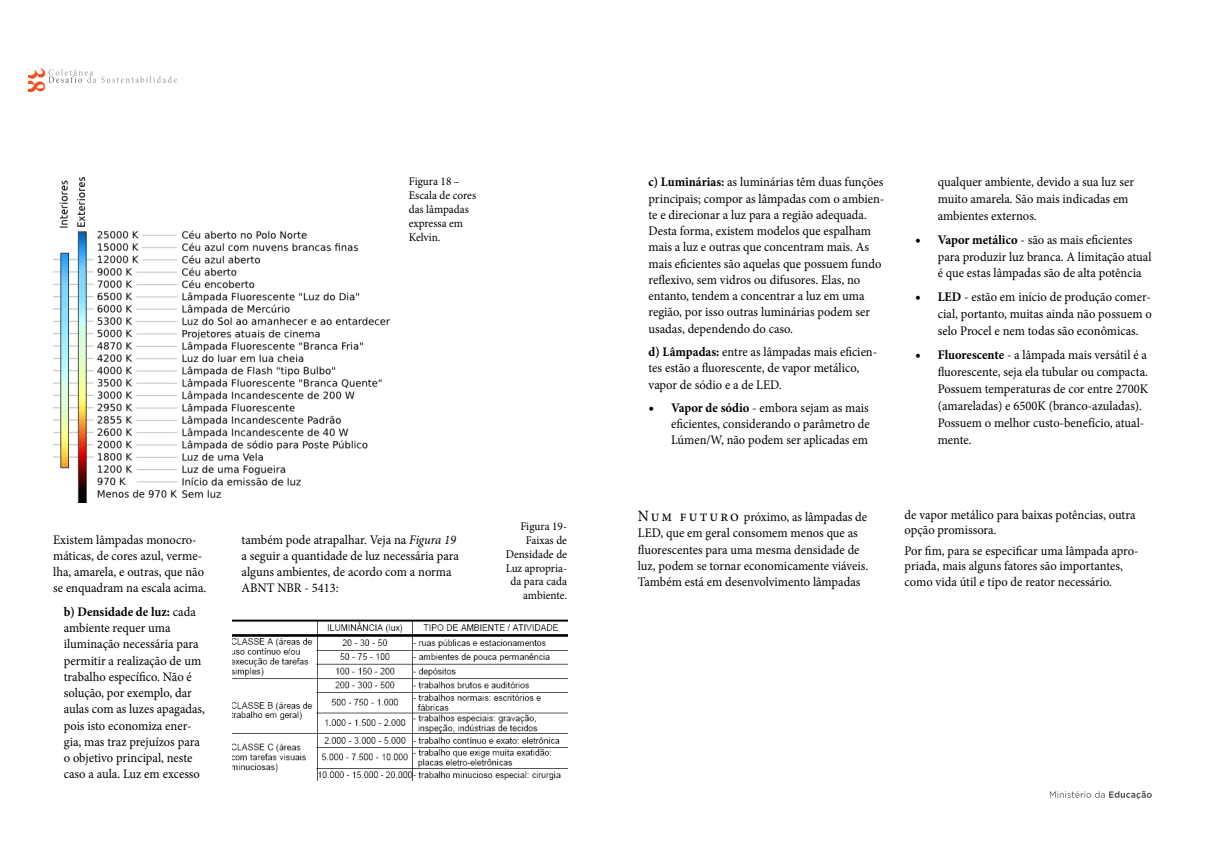
<style>
.page{position:relative;width:1205px;height:851px;background:#fff}
.page>*{position:absolute;margin:0;border:0;box-sizing:border-box;transform-origin:0 0}
.t1{font:700 condensed 31.62px "Minion Pro";color:#f04e23;scale:.87 1}
.t2{font:13.12px/16.2px "Minion Pro";color:#000;scale:.95 1}
.t3{font:11.75px/13.8px "Minion Pro";color:#000;scale:.95 1}
.s1{font-weight:700}
.s2{font-style:italic}
.s3{font-size:15px}
.s4{font-size:15.75px}
</style>
<div class="page">
<svg style="left:1050px;top:791px;width:102px;height:8px"></svg>
<svg style="left:48px;top:69px;width:129px;height:14px"></svg>
<img style="left:53px;top:177px;width:336px;height:326px">
<img style="left:232px;top:619px;width:335px;height:161px">
<h1 class="t1" style="left:57px;top:67px;width:31px;rotate:90deg">38</h1>
<p class="t3" style="left:409px;top:175px;width:72px">Figura 18 –<br>Escala de cores das lâmpadas expressa em<br>Kelvin.</p>
<p class="t2" style="left:53px;top:531px;width:163px">Existem lâmpadas monocro&shy;máticas, de cores azul, verme&shy;lha, amarela, e outras, que não se enquadram na escala acima.</p>
<p class="t2" style="left:64px;top:603px;width:150px"><span class="s1">b) Densidade de luz:</span> cada ambiente requer uma iluminação necessária para permitir a realização de um trabalho específico. Não é solução, por exemplo, dar aulas com as luzes apagadas, pois isto economiza ener&shy;gia, mas traz prejuízos para o objetivo principal, neste caso a aula. Luz em excesso</p>
<p class="t2" style="left:242px;top:531px;width:230px">também pode atrapalhar. Veja na <span class="s2">Figura 19 </span>a seguir a quantidade de luz necessária para alguns ambientes, de acordo com a norma ABNT NBR - 5413:</p>
<p class="t3" style="left:506px;top:519px;width:66px;text-align:right">Figura 19-<br>Faixas de<br>Densidade de<br>Luz apropria&shy;da para cada ambiente.</p>
<p class="t2" style="left:648px;top:174px;width:250px"><span class="s1">c) Luminárias:</span> as luminárias têm duas funções principais; compor as lâmpadas com o ambien&shy;te e direcionar a luz para a região adequada.<br>Desta forma, existem modelos que espalham mais a luz e outras que concentram mais. As mais eficientes são aquelas que possuem fundo reflexivo, sem vidros ou difusores. Elas, no entanto, tendem a concentrar a luz em uma região, por isso outras luminárias podem ser usadas, dependendo do caso.</p>
<p class="t2" style="left:648px;top:344px;width:242px"><span class="s1">d) Lâmpadas:</span> entre as lâmpadas mais eficien&shy;tes estão a fluorescente, de vapor metálico, vapor de sódio e a de LED.</p>
<p class="t2" style="left:671px;top:399px;width:211px;text-align:justify;text-indent:-22px"><span class="s3">•</span> <span class="s1">Vapor de sódio</span> - embora sejam as mais eficientes, considerando o parâmetro de Lúmen/W, não podem ser aplicadas em</p>
<p class="t2" style="left:938px;top:174px;width:208px;line-height:16.8px">qualquer ambiente, devido a sua luz ser muito amarela. São mais indicadas em ambientes externos.</p>
<p class="t2" style="left:938px;top:231px;width:227px;line-height:16.8px;text-indent:-22px"><span class="s3">•</span> <span class="s1">Vapor metálico</span> - são as mais eficientes para produzir luz branca. A limitação atual é que estas lâmpadas são de alta potência</p>
<p class="t2" style="left:938px;top:288px;width:227px;line-height:16.8px;text-align:justify;text-indent:-22px"><span class="s3">•</span> <span class="s1">LED</span> - estão em início de produção comer&shy;cial, portanto, muitas ainda não possuem o selo Procel e nem todas são econômicas.</p>
<p class="t2" style="left:938px;top:346px;width:223px;line-height:17px;text-indent:-22px"><span class="s3">•</span> <span class="s1">Fluorescente</span> - a lâmpada mais versátil é a fluorescente, seja ela tubular ou compacta.<br>Possuem temperaturas de cor entre 2700K (amareladas) e 6500K (branco-azuladas).<br>Possuem o melhor custo-benefício, atual&shy;mente.</p>
<p class="t2" style="left:638px;top:508px;width:244px"><span class="s4">Num fu turo</span> próximo, as lâmpadas de LED, que em geral consomem menos que as fluorescentes para uma mesma densidade de luz, podem se tornar economicamente viáveis.<br>Também está em desenvolvimento lâmpadas</p>
<p class="t2" style="left:904px;top:508px;width:244px;line-height:14.4px">de vapor metálico para baixas potências, outra opção promissora.</p>
<p class="t2" style="left:904px;top:543px;width:248px;line-height:14.4px">Por fim, para se especificar uma lâmpada apro&shy;priada, mais alguns fatores são importantes,</p>
<p class="t2" style="left:904px;top:573px;width:220px">como vida útil e tipo de reator necessário.</p>
</div>
